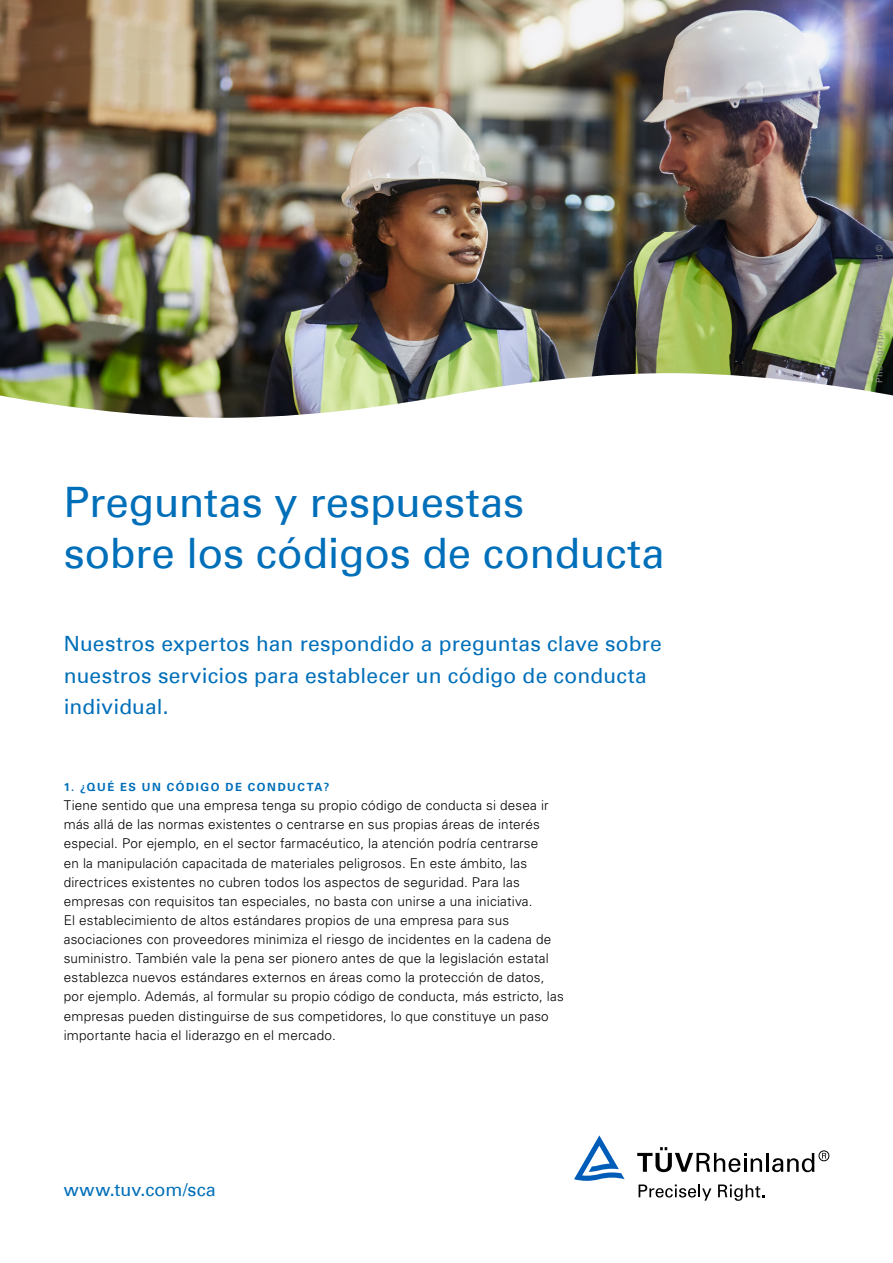
<style>
.page{position:relative;width:893px;height:1263px;background:#fff}
.page>*{position:absolute;margin:0;border:0;box-sizing:border-box;transform-origin:0 0}
.t1{font:42px/51px "Univers Com 55 Roman";letter-spacing:-.005em;color:#006fb9}
.t2{font:21px/32px "Univers Com 55 Roman";letter-spacing:.01em;color:#006fb9}
.t3{font:18px "Univers Com 55 Roman";letter-spacing:.01em;color:#006fb9}
.t4{font:300 13.5px/19.2px "Univers LT Std";letter-spacing:.015em;color:#000}
.t5{font:700 11.25px "Univers LT Std";letter-spacing:.14em;color:#006fb9}
.t6{font:9px "Univers Com 55 Roman";letter-spacing:.045em;color:#878787}
</style>
<div class="page">
<img style="left:0;top:0;width:893px;height:418px">
<svg style="left:639px;top:1184px;width:72px;height:17px"></svg>
<svg style="left:718px;top:1184px;width:46px;height:17px"></svg>
<svg style="left:637px;top:1147px;width:125px;height:25px"></svg>
<hr style="left:766px;top:1153px;width:3px;height:19px;background:#000">
<svg style="left:772px;top:1153px;width:42px;height:19px"></svg>
<div style="left:819px;top:1150px;width:10px;height:11px;border:1px solid #000;border-radius:50%"></div>
<svg style="left:822px;top:1153px;width:4px;height:5px"></svg>
<svg style="left:574px;top:1135px;width:51px;height:46px"></svg>
<h1 class="t1" style="left:64px;top:476px;width:603px">Preguntas y respuestas<br>sobre los códigos de conducta</h1>
<h2 class="t2" style="left:64px;top:627px;width:600px">Nuestros expertos han respondido a preguntas clave sobre nuestros servicios para establecer un código de conducta individual.</h2>
<p class="t5" style="left:64px;top:780px;width:267px">1. ¿QUÉ ES UN CÓDIGO DE CONDUCTA?</p>
<p class="t4" style="left:64px;top:796px;width:501px">Tiene sentido que una empresa tenga su propio código de conducta si desea ir más allá de las normas existentes o centrarse en sus propias áreas de interés especial. Por ejemplo, en el sector farmacéutico, la atención podría centrarse<br>en la manipulación capacitada de materiales peligrosos. En este ámbito, las directrices existentes no cubren todos los aspectos de seguridad. Para las empresas con requisitos tan especiales, no basta con unirse a una iniciativa.<br>El establecimiento de altos estándares propios de una empresa para sus asociaciones con proveedores minimiza el riesgo de incidentes en la cadena de suministro. También vale la pena ser pionero antes de que la legislación estatal establezca nuevos estándares externos en áreas como la protección de datos, por ejemplo. Además, al formular su propio código de conducta, más estricto, las empresas pueden distinguirse de sus competidores, lo que constituye un paso importante hacia el liderazgo en el mercado.</p>
<h3 class="t3" style="left:64px;top:1178px;width:154px">www.tuv.com/sca</h3>
<p class="t6" style="left:874px;top:383px;width:139px;rotate:-90deg">Photograph: TÜV Rheinland ©</p>
</div>
